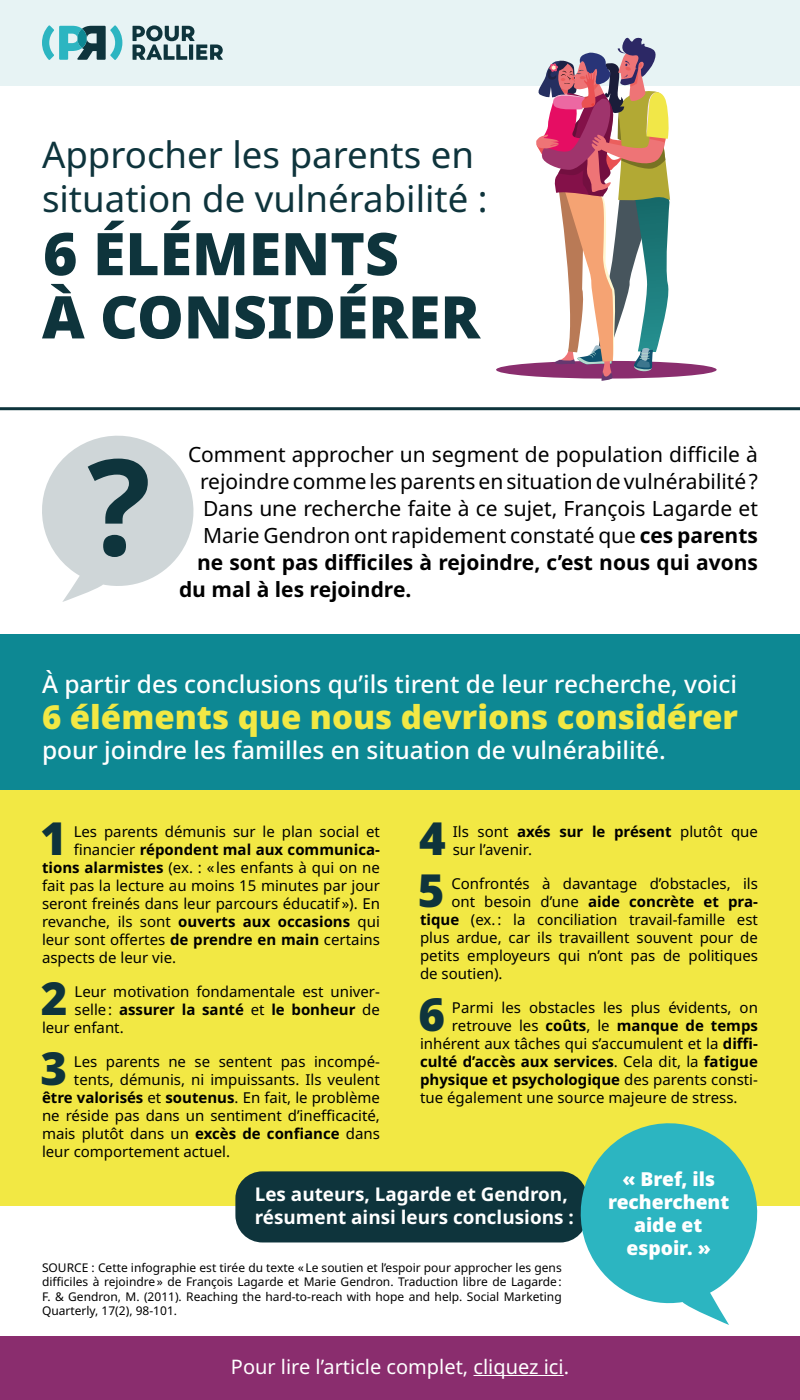
<style>
.page{position:relative;width:800px;height:1400px;background:#fff}
.page>*{position:absolute;margin:0;border:0;box-sizing:border-box;transform-origin:0 0}
.t1{font:900 58.8px/63.3px "Noto Sans";color:#0e343c}
.t2{font:900 45.6px "Noto Sans";color:#0e343c}
.t3{font:36.6px/44px "Noto Sans";color:#0e343c}
.t4{font:900 33px "Noto Sans";color:#f2e844}
.t5{font:500 24.5px "Noto Sans";color:#fff}
.t6{font:21px "Noto Sans";color:#000}
.t7{font:700 21px "Noto Sans";color:#000}
.t8{font:20px "Noto Sans";color:#fff}
.t9{font:900 19.3px/23.1px "Noto Sans";color:#fff;text-align:center}
.t10{font:700 18.9px/22.7px "Noto Sans";color:#fff}
.t11{font:15px/18px "Noto Sans";color:#000}
.t12{font:700 15px "Noto Sans";color:#000}
.t13{font:12px/14.4px "Noto Sans";color:#000;text-align:justify}
.s1{font-weight:700}
.s2{font-weight:400}
</style>
<div class="page">
<div style="left:0;top:0;width:800px;height:86px;background:#e7f3f4"></div>
<div style="left:0;top:775px;width:800px;height:431px;background:#f2e844"></div>
<div style="left:0;top:634px;width:800px;height:156px;background:#0d8893"></div>
<div style="left:0;top:1336px;width:800px;height:64px;background:#8a2d6e"></div>
<svg style="left:133px;top:25px;width:90px;height:35px"></svg>
<svg style="left:42px;top:25px;width:80px;height:35px"></svg>
<svg style="left:77px;top:29px;width:10px;height:19px"></svg>
<div style="left:496px;top:361px;width:221px;height:18px;background:#8a2e6e;border-radius:50%"></div>
<svg style="left:534px;top:37px;width:137px;height:344px"></svg>
<hr style="left:0;top:407px;width:800px;height:3px;background:#0e343c">
<svg style="left:42px;top:435px;width:152px;height:167px"></svg>
<div style="left:235px;top:1171px;width:352px;height:71px;background:#0e343c;border-radius:27px"></div>
<hr style="left:474px;top:1375px;width:90px;height:1px;background:#fff">
<svg style="left:568px;top:1123px;width:190px;height:202px"></svg>
<p class="t3" style="left:42px;top:134px;width:447px">Approcher les parents en situation de vulnérabilité :</p>
<p class="t1" style="left:42px;top:222px;width:440px">6 ÉLÉMENTS<br>À CONSIDÉRER</p>
<p class="t6" style="left:188px;top:440px;width:572px">Comment approcher un segment de population difficile à</p>
<p class="t6" style="left:200px;top:467px;width:559px">rejoindre comme les parents en situation de vulnérabilité?</p>
<p class="t6" style="left:203px;top:494px;width:557px">Dans une recherche faite à ce sujet, François Lagarde et</p>
<p class="t6" style="left:203px;top:521px;width:557px">Marie Gendron ont rapidement constaté que <span class="s1">ces parents</span></p>
<p class="t7" style="left:197px;top:548px;width:563px">ne sont pas difficiles à rejoindre, c’est nous qui avons</p>
<p class="t7" style="left:179px;top:575px;width:234px">du mal à les rejoindre.</p>
<p class="t5" style="left:42px;top:666px;width:697px">À partir des conclusions qu’ils tirent de leur recherche, voici</p>
<p class="t4" style="left:42px;top:691px;width:697px">6 éléments que nous devrions considérer</p>
<p class="t5" style="left:42px;top:732px;width:625px">pour joindre les familles en situation de vulnérabilité.</p>
<p class="t2" style="left:40px;top:804px;width:28px">1</p>
<p class="t11" style="left:74px;top:823px;width:308px">Les parents démunis sur le plan social et</p>
<p class="t12" style="left:74px;top:839px;width:308px"><span class="s2">financier</span> répondent mal aux communica-</p>
<p class="t11" style="left:42px;top:859px;width:339px"><span class="s1">tions alarmistes</span> (ex. : «les enfants à qui on ne</p>
<p class="t11" style="left:42px;top:877px;width:339px">fait pas la lecture au moins 15 minutes par jour</p>
<p class="t11" style="left:42px;top:895px;width:339px">seront freinés dans leur parcours éducatif»). En</p>
<p class="t11" style="left:42px;top:913px;width:340px">revanche, ils sont <span class="s1">ouverts aux occasions</span> qui</p>
<p class="t11" style="left:42px;top:931px;width:340px">leur sont offertes <span class="s1">de prendre en main</span> certains</p>
<p class="t11" style="left:42px;top:949px;width:136px">aspects de leur vie.</p>
<p class="t2" style="left:41px;top:964px;width:28px">2</p>
<p class="t11" style="left:75px;top:983px;width:307px">Leur motivation fondamentale est univer-</p>
<p class="t12" style="left:75px;top:999px;width:307px"><span class="s2">selle:</span> assurer la santé <span class="s2">et</span> le bonheur <span class="s2">de</span></p>
<p class="t11" style="left:42px;top:1019px;width:83px">leur enfant.</p>
<p class="t2" style="left:40px;top:1034px;width:28px">3</p>
<p class="t11" style="left:74px;top:1053px;width:308px">Les parents ne se sentent pas incompé-</p>
<p class="t11" style="left:74px;top:1071px;width:308px">tents, démunis, ni impuissants. Ils veulent</p>
<p class="t12" style="left:42px;top:1087px;width:340px">être valorisés <span class="s2">et</span> soutenus<span class="s2">. En fait, le problème</span></p>
<p class="t11" style="left:42px;top:1107px;width:340px">ne réside pas dans un sentiment d’inefficacité,</p>
<p class="t11" style="left:42px;top:1125px;width:340px">mais plutôt dans un <span class="s1">excès de confiance</span> dans</p>
<p class="t11" style="left:42px;top:1143px;width:190px">leur comportement actuel.</p>
<p class="t2" style="left:419px;top:804px;width:28px">4</p>
<p class="t11" style="left:453px;top:823px;width:307px">Ils sont <span class="s1">axés sur le présent</span> plutôt que sur l’avenir.</p>
<p class="t2" style="left:418px;top:856px;width:28px">5</p>
<p class="t11" style="left:451px;top:875px;width:308px">Confrontés à davantage d’obstacles, ils</p>
<p class="t12" style="left:451px;top:891px;width:308px"><span class="s2">ont besoin d’une</span> aide concrète et pra-</p>
<p class="t11" style="left:420px;top:911px;width:339px"><span class="s1">tique</span> (ex.: la conciliation travail-famille est</p>
<p class="t11" style="left:420px;top:929px;width:340px">plus ardue, car ils travaillent souvent pour de</p>
<p class="t11" style="left:420px;top:947px;width:339px">petits employeurs qui n’ont pas de politiques</p>
<p class="t11" style="left:420px;top:965px;width:84px">de soutien).</p>
<p class="t2" style="left:418px;top:980px;width:28px">6</p>
<p class="t11" style="left:452px;top:999px;width:308px">Parmi les obstacles les plus évidents, on</p>
<p class="t12" style="left:452px;top:1015px;width:308px"><span class="s2">retrouve les</span> coûts<span class="s2">, le</span> manque de temps</p>
<p class="t11" style="left:420px;top:1035px;width:340px">inhérent aux tâches qui s’accumulent et la <span class="s1">diffi-</span></p>
<p class="t12" style="left:420px;top:1051px;width:340px">culté d’accès aux services<span class="s2">. Cela dit, la</span> fatigue</p>
<p class="t12" style="left:420px;top:1069px;width:340px">physique et psychologique <span class="s2">des parents consti-</span></p>
<p class="t11" style="left:420px;top:1089px;width:319px">tue également une source majeure de stress.</p>
<p class="t10" style="left:255px;top:1184px;width:321px">Les auteurs, Lagarde et Gendron, résument ainsi leurs conclusions :</p>
<p class="t13" style="left:42px;top:1261px;width:521px">SOURCE : Cette infographie est tirée du texte «Le soutien et l’espoir pour approcher les gens difficiles à rejoindre» de François Lagarde et Marie Gendron. Traduction libre de Lagarde:<br>F. &amp; Gendron, M. (2011). Reaching the hard-to-reach with hope and help. Social Marketing Quarterly, 17(2), 98-101.</p>
<p class="t8" style="left:231px;top:1352px;width:340px">Pour lire l’article complet, cliquez ici.</p>
<p class="t9" style="left:608px;top:1167px;width:123px">« Bref, ils recherchent aide et espoir. »</p>
</div>
